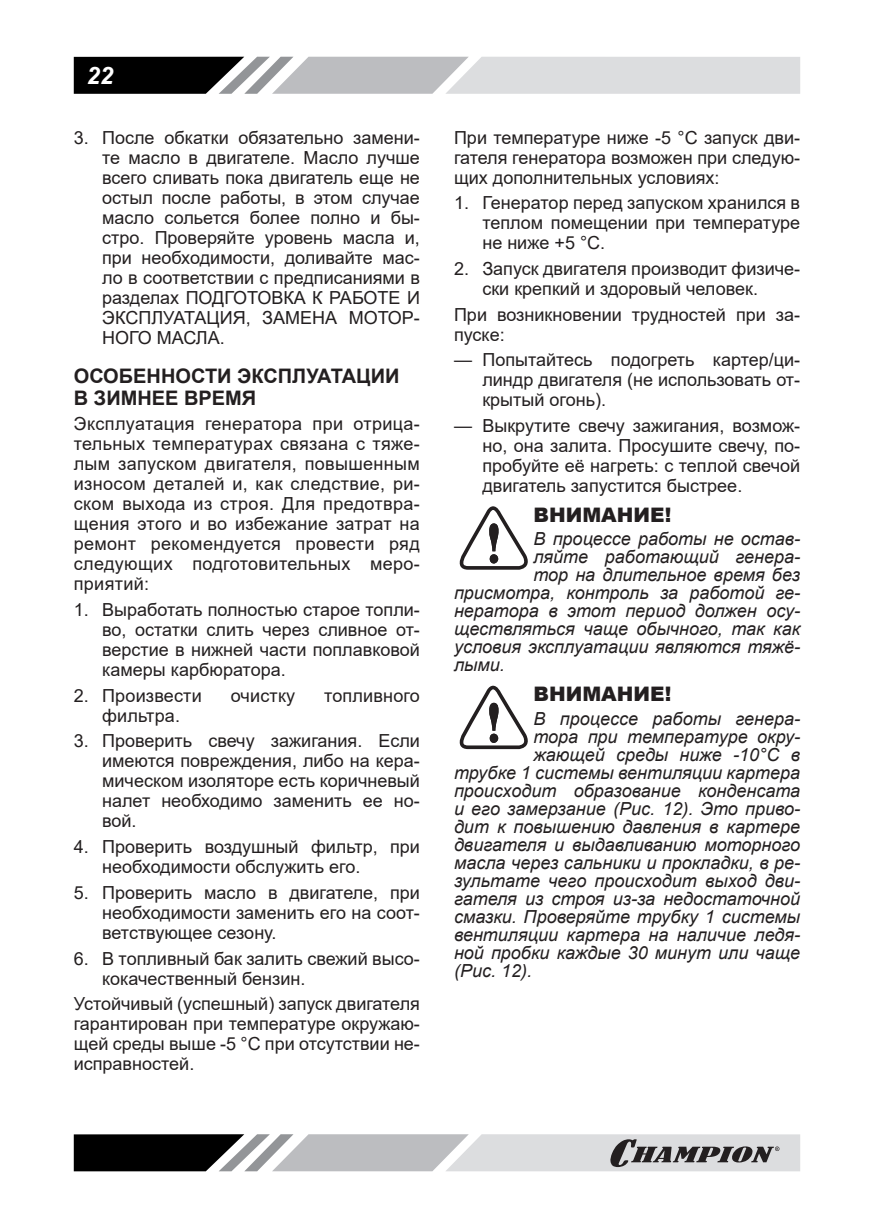
<style>
.page{position:relative;width:874px;height:1225px;background:#fff}
.page>*{position:absolute;margin:0;border:0;box-sizing:border-box;transform-origin:0 0}
.t1{font:italic 700 24px "Arial";color:#fff}
.Заголовок2{font:700 20px/22px "Arial";color:#231f20}
.ВНИМАНИЕ{font:900 20px "Arial";color:#231f20}
.Текст_список{font:18px/20px "Arial";color:#231f20;text-align:justify}
.ВНИМАНИЕ_ТЕКСТ{font:italic 18px "Arial";color:#231f20}
.Текст_основной{font:18px/20px "Arial";color:#231f20;text-align:justify}
</style>
<div class="page">
<svg style="left:74px;top:57px;width:725px;height:37px;background:#a7a8a9"></svg>
<svg style="left:74px;top:1134px;width:725px;height:37px;background:#9c9c9e"></svg>
<svg style="left:459px;top:506px;width:69px;height:64px"></svg>
<svg style="left:459px;top:685px;width:69px;height:64px"></svg>
<h1 class="t1" style="left:87px;top:59px;width:28px">22</h1>
<p class="Текст_список" style="left:102px;top:127px;width:319px;text-indent:-28px">3. После обкатки обязательно замени&shy;те масло в двигателе. Масло лучше всего сливать пока двигатель еще не остыл после работы, в этом случае масло сольется более полно и бы&shy;стро. Проверяйте уровень масла и, при необходимости, доливайте мас&shy;ло в соответствии с предписаниями в разделах ПОДГОТОВКА К РАБОТЕ И ЭКСПЛУАТАЦИЯ, ЗАМЕНА МОТОР-НОГО МАСЛА.</p>
<p class="Заголовок2" style="left:74px;top:365px;width:327px">ОСОБЕННОСТИ ЭКСПЛУАТАЦИИ<br>В ЗИМНЕЕ ВРЕМЯ</p>
<p class="Текст_основной" style="left:74px;top:414px;width:347px">Эксплуатация генератора при отрица&shy;тельных температурах связана с тяже&shy;лым запуском двигателя, повышенным износом деталей и, как следствие, ри&shy;ском выхода из строя. Для предотвра&shy;щения этого и во избежание затрат на ремонт рекомендуется провести ряд следующих подготовительных меро&shy;приятий:</p>
<p class="Текст_список" style="left:102px;top:599px;width:319px;text-indent:-28px">1. Выработать полностью старое топли&shy;во, остатки слить через сливное от&shy;верстие в нижней части поплавковой камеры карбюратора.</p>
<p class="Текст_список" style="left:74px;top:685px;width:129px">2. Произвести</p>
<p class="Текст_список" style="left:231px;top:685px;width:66px">очистку</p>
<p class="Текст_список" style="left:324px;top:685px;width:97px">топливного</p>
<p class="Текст_список" style="left:102px;top:705px;width:79px">фильтра.</p>
<p class="Текст_список" style="left:102px;top:731px;width:319px;text-indent:-28px">3. Проверить свечу зажигания. Если имеются повреждения, либо на кера&shy;мическом изоляторе есть коричневый налет необходимо заменить ее но&shy;вой.</p>
<p class="Текст_список" style="left:102px;top:836px;width:319px;text-indent:-28px">4. Проверить воздушный фильтр, при необходимости обслужить его.</p>
<p class="Текст_список" style="left:102px;top:882px;width:319px;text-indent:-28px">5. Проверить масло в двигателе, при необходимости заменить его на соот&shy;ветствующее сезону.</p>
<p class="Текст_список" style="left:102px;top:948px;width:319px;text-indent:-28px">6. В топливный бак залить свежий высо&shy;кокачественный бензин.</p>
<p class="Текст_основной" style="left:74px;top:993px;width:347px">Устойчивый (успешный) запуск двигателя гарантирован при температуре окружаю&shy;щей среды выше -5 °С при отсутствии не&shy;исправностей.</p>
<p class="Текст_основной" style="left:454px;top:127px;width:347px">При температуре ниже -5 °С запуск дви&shy;гателя генератора возможен при следую&shy;щих дополнительных условиях:</p>
<p class="Текст_список" style="left:482px;top:193px;width:319px;text-indent:-28px">1. Генератор перед запуском хранился в теплом помещении при температуре не ниже +5 °С.</p>
<p class="Текст_список" style="left:482px;top:258px;width:319px;text-indent:-28px">2. Запуск двигателя производит физиче&shy;ски крепкий и здоровый человек.</p>
<p class="Текст_основной" style="left:454px;top:304px;width:347px">При возникновении трудностей при за&shy;пуске:</p>
<p class="Текст_список" style="left:482px;top:350px;width:319px;text-indent:-28px">— Попытайтесь подогреть картер/ци&shy;линдр двигателя (не использовать от&shy;крытый огонь).</p>
<p class="Текст_список" style="left:482px;top:415px;width:319px;text-indent:-28px">— Выкрутите свечу зажигания, возмож&shy;но, она залита. Просушите свечу, по&shy;пробуйте её нагреть: с теплой свечой двигатель запустится быстрее.</p>
<p class="ВНИМАНИЕ" style="left:533px;top:500px;width:139px">ВНИМАНИЕ!</p>
<p class="ВНИМАНИЕ_ТЕКСТ" style="left:533px;top:527px;width:268px">В процессе работы не остав-</p>
<p class="ВНИМАНИЕ_ТЕКСТ" style="left:533px;top:545px;width:268px">ляйте работающий генера-</p>
<p class="ВНИМАНИЕ_ТЕКСТ" style="left:533px;top:563px;width:268px">тор на длительное время без</p>
<p class="ВНИМАНИЕ_ТЕКСТ" style="left:454px;top:581px;width:347px">присмотра, контроль за работой ге-</p>
<p class="ВНИМАНИЕ_ТЕКСТ" style="left:454px;top:599px;width:347px">нератора в этот период должен осу-</p>
<p class="ВНИМАНИЕ_ТЕКСТ" style="left:454px;top:617px;width:347px">ществляться чаще обычного, так как</p>
<p class="ВНИМАНИЕ_ТЕКСТ" style="left:454px;top:635px;width:347px">условия эксплуатации являются тяжё-</p>
<p class="ВНИМАНИЕ_ТЕКСТ" style="left:454px;top:653px;width:52px">лыми.</p>
<p class="ВНИМАНИЕ" style="left:533px;top:679px;width:139px">ВНИМАНИЕ!</p>
<p class="ВНИМАНИЕ_ТЕКСТ" style="left:533px;top:707px;width:268px">В процессе работы генера-</p>
<p class="ВНИМАНИЕ_ТЕКСТ" style="left:533px;top:725px;width:268px">тора при температуре окру-</p>
<p class="ВНИМАНИЕ_ТЕКСТ" style="left:533px;top:743px;width:268px">жающей среды ниже -10°С в</p>
<p class="ВНИМАНИЕ_ТЕКСТ" style="left:454px;top:761px;width:347px">трубке 1 системы вентиляции картера</p>
<p class="ВНИМАНИЕ_ТЕКСТ" style="left:454px;top:779px;width:347px">происходит образование конденсата</p>
<p class="ВНИМАНИЕ_ТЕКСТ" style="left:454px;top:797px;width:347px">и его замерзание (Рис. 12). Это приво-</p>
<p class="ВНИМАНИЕ_ТЕКСТ" style="left:454px;top:815px;width:347px">дит к повышению давления в картере</p>
<p class="ВНИМАНИЕ_ТЕКСТ" style="left:454px;top:833px;width:347px">двигателя и выдавливанию моторного</p>
<p class="ВНИМАНИЕ_ТЕКСТ" style="left:454px;top:851px;width:347px">масла через сальники и прокладки, в ре-</p>
<p class="ВНИМАНИЕ_ТЕКСТ" style="left:454px;top:869px;width:347px">зультате чего происходит выход дви-</p>
<p class="ВНИМАНИЕ_ТЕКСТ" style="left:454px;top:887px;width:347px">гателя из строя из-за недостаточной</p>
<p class="ВНИМАНИЕ_ТЕКСТ" style="left:454px;top:905px;width:347px">смазки. Проверяйте трубку 1 системы</p>
<p class="ВНИМАНИЕ_ТЕКСТ" style="left:454px;top:923px;width:347px">вентиляции картера на наличие ледя-</p>
<p class="ВНИМАНИЕ_ТЕКСТ" style="left:454px;top:941px;width:347px">ной пробки каждые 30 минут или чаще</p>
<p class="ВНИМАНИЕ_ТЕКСТ" style="left:454px;top:959px;width:80px">(Рис. 12).</p>
</div>
